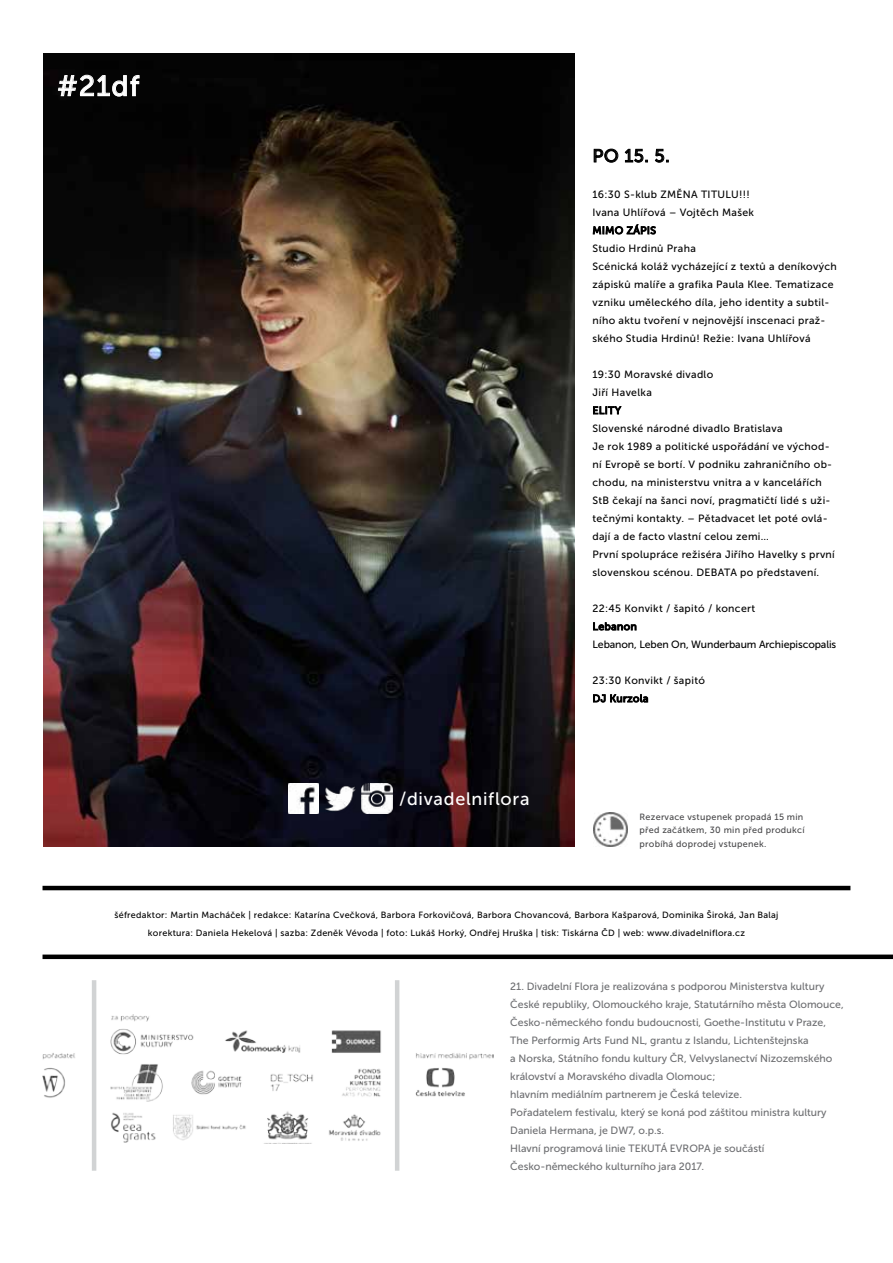
<style>
.page{position:relative;width:893px;height:1263px;background:#fff}
.page>*{position:absolute;margin:0;border:0;box-sizing:border-box;transform-origin:0 0}
.t1{font:28.5px "Museo Sans 500";color:#fff}
.t2{font:18px "Museo Sans 500";letter-spacing:.04em;color:#fff}
.t3{font:18px "Museo Sans 500";color:#000}
.t4{font:10.5px/18px "Museo Sans 500";letter-spacing:.03em;color:#000}
.t5{font:10.5px/18px "Museo Sans 500";color:#6d6e71}
.t6{font:10.5px/18px "Museo Sans 500";letter-spacing:-.01em;color:#000}
.t7{font:9px/18px "Museo Sans 500";letter-spacing:.03em;color:#000;text-align:center}
.t8{font:9px/13.5px "Museo Sans 500";letter-spacing:.03em;color:#48484a}
</style>
<div class="page">
<img style="left:43px;top:54px;width:531px;height:793px">
<img style="left:594px;top:813px;width:33px;height:33px">
<img style="left:288px;top:783px;width:31px;height:30px">
<img style="left:325px;top:783px;width:30px;height:30px">
<img style="left:361px;top:783px;width:31px;height:30px">
<svg style="left:594px;top:148px;width:24px;height:15px"></svg>
<svg style="left:624px;top:149px;width:24px;height:14px"></svg>
<svg style="left:655px;top:149px;width:14px;height:14px"></svg>
<svg style="left:593px;top:224px;width:63px;height:10px"></svg>
<svg style="left:593px;top:406px;width:28px;height:8px"></svg>
<svg style="left:593px;top:622px;width:43px;height:8px"></svg>
<svg style="left:593px;top:694px;width:55px;height:8px"></svg>
<div style="left:43px;top:954px;width:850px;height:5px;background:#000"></div>
<img style="left:43px;top:1014px;width:450px;height:130px">
<hr style="left:395px;top:980px;width:4px;height:191px;background:#d1d3d4">
<hr style="left:92px;top:980px;width:4px;height:191px;background:#d1d3d4">
<hr style="left:43px;top:886px;width:807px;height:4px;background:#000">
<svg style="left:58px;top:75px;width:81px;height:21px;background:#454545"></svg>
<h1 class="t1" style="left:57px;top:70px;width:83px">#21df</h1>
<h2 class="t2" style="left:399px;top:789px;width:132px">/divadelniflora</h2>
<h2 class="t3" style="left:592px;top:146px;width:79px">PO 15. 5.</h2>
<p class="t4" style="left:592px;top:185px;width:246px">16:30 S-klub ZMĚNA TITULU!!!<br>Ivana Uhlířová – Vojtěch Mašek<br>MIMO ZÁPIS<br>Studio Hrdinů Praha<br>Scénická koláž vycházející z textů a deníkových zápisků malíře a grafika Paula Klee. Tematizace vzniku uměleckého díla, jeho identity a subtil&shy;ního aktu tvoření v nejnovější inscenaci praž&shy;ského Studia Hrdinů! Režie: Ivana Uhlířová</p>
<p class="t4" style="left:592px;top:365px;width:122px">19:30 Moravské divadlo<br>Jiří Havelka</p>
<p class="t4" style="left:592px;top:419px;width:244px">Slovenské národné divadlo Bratislava<br>Je rok 1989 a politické uspořádání ve východ&shy;ní Evropě se bortí. V podniku zahraničního ob&shy;chodu, na ministerstvu vnitra a v kancelářích StB čekají na šanci noví, pragmatičtí lidé s uži&shy;tečnými kontakty. – Pětadvacet let poté ovlá&shy;dají a de facto vlastní celou zemi…<br>První spolupráce režiséra Jiřího Havelky s první slovenskou scénou. DEBATA po představení.</p>
<p class="t6" style="left:592px;top:599px;width:245px">22:45 Konvikt / šapitó / koncert<br>Lebanon<br>Lebanon, Leben On, Wunderbaum Archiepiscopalis</p>
<p class="t4" style="left:592px;top:671px;width:114px">23:30 Konvikt / šapitó<br>DJ Kurzola</p>
<p class="t8" style="left:639px;top:810px;width:167px">Rezervace vstupenek propadá 15 min před začátkem, 30 min před produkcí probíhá doprodej vstupenek.</p>
<p class="t7" style="left:114px;top:906px;width:666px">šéfredaktor: Martin Macháček | redakce: Katarína Cvečková, Barbora Forkovičová, Barbora Chovancová, Barbora Kašparová, Dominika Široká, Jan Balaj korektura: Daniela Hekelová | sazba: Zdeněk Vévoda | foto: Lukáš Horký, Ondřej Hruška | tisk: Tiskárna ČD | web: www.divadelniflora.cz</p>
<p class="t5" style="left:510px;top:977px;width:335px">21. Divadelní Flora je realizována s podporou Ministerstva kultury České republiky, Olomouckého kraje, Statutárního města Olomouce, Česko-německého fondu budoucnosti, Goethe-Institutu v Praze, The Performig Arts Fund NL, grantu z Islandu, Lichtenštejnska<br>a Norska, Státního fondu kultury ČR, Velvyslanectví Nizozemského království a Moravského divadla Olomouc;<br>hlavním mediálním partnerem je Česká televize.<br>Pořadatelem festivalu, který se koná pod záštitou ministra kultury Daniela Hermana, je DW7, o.p.s.<br>Hlavní programová linie TEKUTÁ EVROPA je součástí Česko-německého kulturního jara 2017.</p>
</div>
